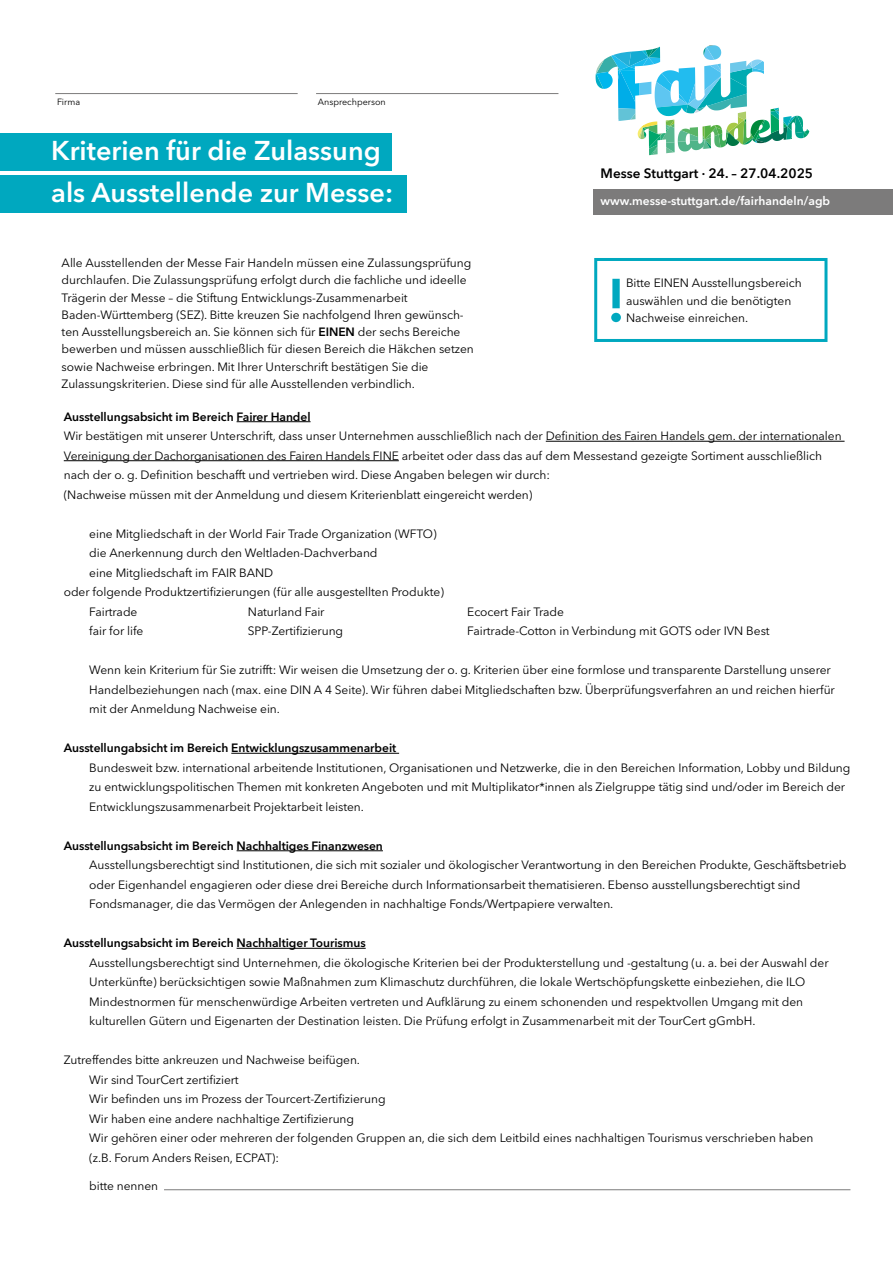
<style>
.page{position:relative;width:893px;height:1263px;background:#fff}
.page>*{position:absolute;margin:0;border:0;box-sizing:border-box;transform-origin:0 0}
.Absatzformat_1{font:600 60.75px "Avenir Next LT Pro";color:#00a8bf}
.t1{font:600 27px/42px "Avenir Next LT Pro";color:#fff}
.Copy_Deutsch{font:600 13.5px "Avenir Next LT Pro";color:#000}
.Absatzformat_1-2{font:12px/19.5px "Avenir Next LT Pro";letter-spacing:-.005em;color:#000}
.t2{font:600 12px "Avenir Next LT Pro";letter-spacing:-.005em;color:#000}
.Copy_Deutsch-2{font:600 12px "Avenir Next LT Pro";color:#fff}
.Rückseite{font:9px "Avenir Next LT Pro";color:#000}
.s1{font-weight:600}
</style>
<div class="page">
<hr style="left:237px;top:421px;width:74px;height:1px;background:#000">
<hr style="left:546px;top:441px;width:298px;height:1px;background:#000">
<hr style="left:64px;top:460px;width:335px;height:1px;background:#000">
<hr style="left:231px;top:753px;width:168px;height:1px;background:#000">
<hr style="left:237px;top:850px;width:146px;height:1px;background:#000">
<hr style="left:237px;top:948px;width:129px;height:1px;background:#000">
<hr style="left:164px;top:1189px;width:686px;height:1px;background:#7c7b7b">
<div style="left:0;top:133px;width:391px;height:38px;background:#00a8bf"></div>
<div style="left:0;top:175px;width:407px;height:38px;background:#00a8bf"></div>
<hr style="left:55px;top:93px;width:243px;height:1px;background:#7c7b7b">
<hr style="left:316px;top:93px;width:242px;height:1px;background:#7c7b7b">
<div style="left:593px;top:189px;width:300px;height:26px;background:#7c7b7b"></div>
<img style="left:604px;top:56px;width:14px;height:18px">
<img style="left:611px;top:55px;width:7px;height:15px">
<img style="left:596px;top:60px;width:8px;height:12px">
<img style="left:613px;top:53px;width:5px;height:14px">
<img style="left:596px;top:72px;width:17px;height:17px">
<svg style="left:618px;top:45px;width:191px;height:110px"></svg>
<div style="left:594px;top:258px;width:233px;height:84px;border:3px solid #00a8bf"></div>
<p class="Rückseite" style="left:57px;top:96px;width:25px">Firma</p>
<p class="Rückseite" style="left:318px;top:96px;width:70px">Ansprechperson</p>
<p class="t1" style="left:51px;top:129px;width:344px">Kriterien für die Zulassung als Ausstellende zur Messe:</p>
<p class="Absatzformat_1-2" style="left:62px;top:254px;width:414px;line-height:17.2px">Alle Ausstellenden der Messe Fair Handeln müssen eine Zulassungsprüfung durchlaufen. Die Zulassungsprüfung erfolgt durch die fachliche und ideelle Trägerin der Messe – die Stiftung Entwicklungs-Zusammenarbeit Baden-Württemberg (SEZ). Bitte kreuzen Sie nachfolgend Ihren gewünsch&shy;ten Ausstellungsbereich an. Sie können sich für <span class="s1">EINEN</span> der sechs Bereiche bewerben und müssen ausschließlich für diesen Bereich die Häkchen setzen sowie Nachweise erbringen. Mit Ihrer Unterschrift bestätigen Sie die Zulassungskriterien. Diese sind für alle Ausstellenden verbindlich.</p>
<p class="Copy_Deutsch" style="left:601px;top:165px;width:214px">Messe Stuttgart · 24. – 27.04.2025</p>
<p class="Copy_Deutsch-2" style="left:601px;top:194px;width:231px">www.messe-stuttgart.de/fairhandeln/agb</p>
<p class="Absatzformat_1" style="left:606px;top:264px;width:22px">!</p>
<p class="Absatzformat_1-2" style="left:626px;top:274px;width:177px;line-height:17.2px">Bitte EINEN Ausstellungsbereich auswählen und die benötigten<br>Nachweise einreichen.</p>
<p class="t2" style="left:64px;top:409px;width:248px">Ausstellungsabsicht im Bereich Fairer Handel</p>
<p class="Absatzformat_1-2" style="left:64px;top:426px;width:779px">Wir bestätigen mit unserer Unterschrift, dass unser Unternehmen ausschließlich nach der Definition des Fairen Handels gem. der internationalen<br>Vereinigung der Dachorganisationen des Fairen Handels FINE arbeitet oder dass das auf dem Messestand gezeigte Sortiment ausschließlich nach der o. g. Definition beschafft und vertrieben wird. Diese Angaben belegen wir durch:</p>
<p class="Absatzformat_1-2" style="left:64px;top:485px;width:470px">(Nachweise müssen mit der Anmeldung und diesem Kriterienblatt eingereicht werden)</p>
<p class="Absatzformat_1-2" style="left:89px;top:524px;width:349px">eine Mitgliedschaft in der World Fair Trade Organization (WFTO)</p>
<p class="Absatzformat_1-2" style="left:89px;top:543px;width:290px">die Anerkennung durch den Weltladen-Dachverband</p>
<p class="Absatzformat_1-2" style="left:89px;top:563px;width:186px">eine Mitgliedschaft im FAIR BAND</p>
<p class="Absatzformat_1-2" style="left:64px;top:582px;width:382px">oder folgende Produktzertifizierungen (für alle ausgestellten Produkte)</p>
<p class="Absatzformat_1-2" style="left:89px;top:602px;width:50px">Fairtrade</p>
<p class="Absatzformat_1-2" style="left:248px;top:602px;width:78px">Naturland Fair</p>
<p class="Absatzformat_1-2" style="left:467px;top:602px;width:98px">Ecocert Fair Trade</p>
<p class="Absatzformat_1-2" style="left:89px;top:621px;width:56px">fair for life</p>
<p class="Absatzformat_1-2" style="left:248px;top:621px;width:97px">SPP-Zertifizierung</p>
<p class="Absatzformat_1-2" style="left:467px;top:621px;width:304px">Fairtrade-Cotton in Verbindung mit GOTS oder IVN Best</p>
<p class="Absatzformat_1-2" style="left:89px;top:660px;width:747px">Wenn kein Kriterium für Sie zutrifft: Wir weisen die Umsetzung der o. g. Kriterien über eine formlose und transparente Darstellung unserer<br>Handelbeziehungen nach (max. eine DIN A 4 Seite). Wir führen dabei Mitgliedschaften bzw. Überprüfungsverfahren an und reichen hierfür mit der Anmeldung Nachweise ein.</p>
<p class="t2" style="left:64px;top:740px;width:334px">Ausstellungabsicht im Bereich Entwicklungszusammenarbeit</p>
<p class="Absatzformat_1-2" style="left:89px;top:758px;width:763px">Bundesweit bzw. international arbeitende Institutionen, Organisationen und Netzwerke, die in den Bereichen Information, Lobby und Bildung zu entwicklungspolitischen Themen mit konkreten Angeboten und mit Multiplikator*innen als Zielgruppe tätig sind und/oder im Bereich der<br>Entwicklungszusammenarbeit Projektarbeit leisten.</p>
<p class="t2" style="left:64px;top:838px;width:321px">Ausstellungsabsicht im Bereich Nachhaltiges Finanzwesen</p>
<p class="Absatzformat_1-2" style="left:89px;top:855px;width:759px">Ausstellungsberechtigt sind Institutionen, die sich mit sozialer und ökologischer Verantwortung in den Bereichen Produkte, Geschäftsbetrieb oder Eigenhandel engagieren oder diese drei Bereiche durch Informationsarbeit thematisieren. Ebenso ausstellungsberechtigt sind<br>Fondsmanager, die das Vermögen der Anlegenden in nachhaltige Fonds/Wertpapiere verwalten.</p>
<p class="t2" style="left:64px;top:935px;width:303px">Ausstellungsabsicht im Bereich Nachhaltiger Tourismus</p>
<p class="Absatzformat_1-2" style="left:89px;top:953px;width:741px">Ausstellungsberechtigt sind Unternehmen, die ökologische Kriterien bei der Produkterstellung und -gestaltung (u. a. bei der Auswahl der Unterkünfte) berücksichtigen sowie Maßnahmen zum Klimaschutz durchführen, die lokale Wertschöpfungskette einbeziehen, die ILO Mindestnormen für menschenwürdige Arbeiten vertreten und Aufklärung zu einem schonenden und respektvollen Umgang mit den kulturellen Gütern und Eigenarten der Destination leisten. Die Prüfung erfolgt in Zusammenarbeit mit der TourCert gGmbH.</p>
<p class="Absatzformat_1-2" style="left:64px;top:1050px;width:298px">Zutreffendes bitte ankreuzen und Nachweise beifügen.</p>
<p class="Absatzformat_1-2" style="left:89px;top:1070px;width:151px">Wir sind TourCert zertifiziert</p>
<p class="Absatzformat_1-2" style="left:89px;top:1089px;width:298px">Wir befinden uns im Prozess der Tourcert-Zertifizierung</p>
<p class="Absatzformat_1-2" style="left:89px;top:1109px;width:266px">Wir haben eine andere nachhaltige Zertifizierung</p>
<p class="Absatzformat_1-2" style="left:89px;top:1128px;width:726px">Wir gehören einer oder mehreren der folgenden Gruppen an, die sich dem Leitbild eines nachhaltigen Tourismus verschrieben haben</p>
<p class="Absatzformat_1-2" style="left:89px;top:1148px;width:191px">(z.B. Forum Anders Reisen, ECPAT):</p>
<p class="Absatzformat_1-2" style="left:89px;top:1176px;width:70px">bitte nennen</p>
</div>
